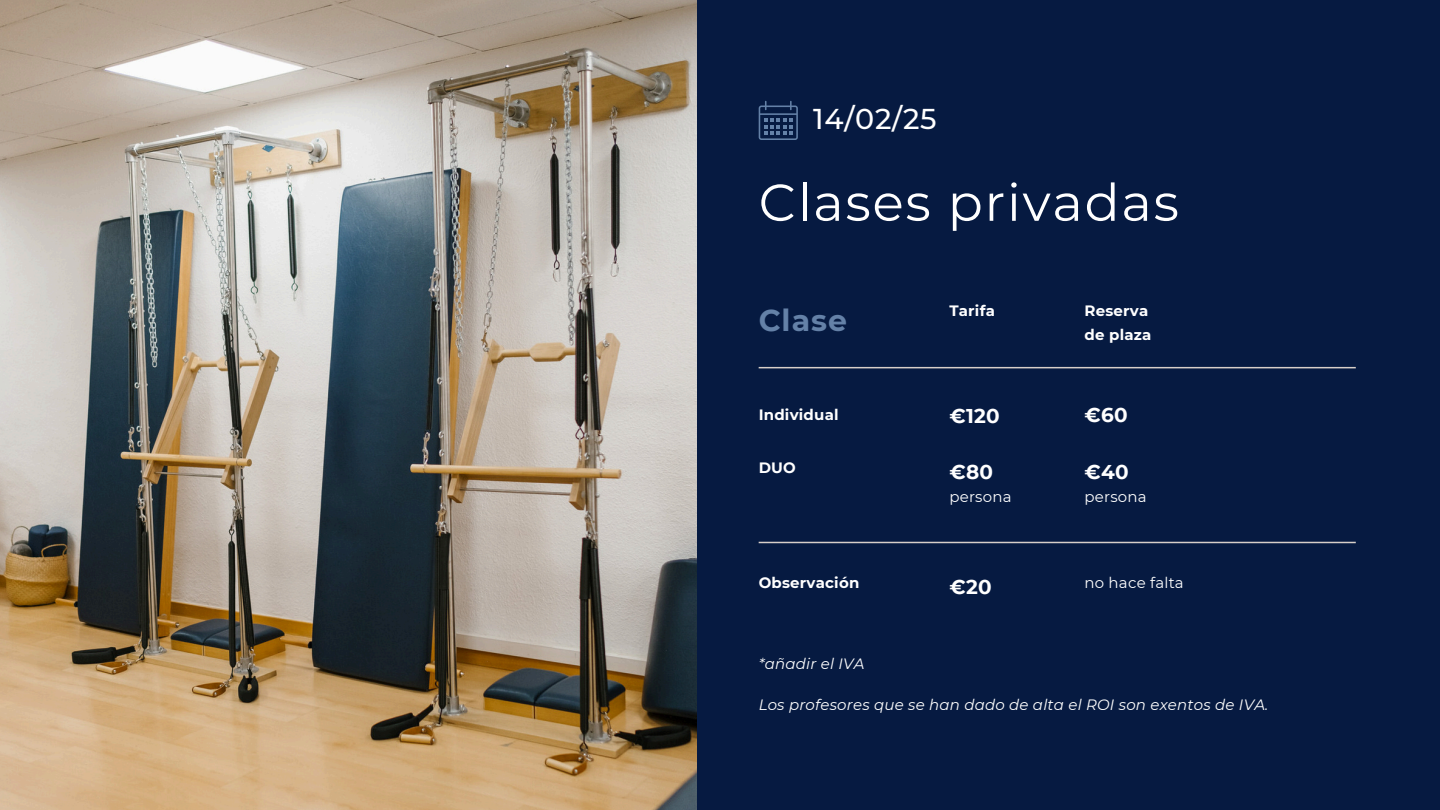
<style>
.page{position:relative;width:1440px;height:810px;background:#fff}
.page>*{position:absolute;margin:0;border:0;box-sizing:border-box;transform-origin:0 0}
.t1{font:51.8px "Montserrat";letter-spacing:.035em;color:#fff}
.t2{font:700 30px "Montserrat";letter-spacing:.035em;color:#6481a7}
.t3{font:500 28.6px "Montserrat";color:#fff}
.t4{font:700 20px "Montserrat";letter-spacing:.015em;color:#fff}
.t5{font:italic 15px "Montserrat";letter-spacing:.015em;color:#fff}
.t6{font:700 15px/23.2px "Montserrat";letter-spacing:.015em;color:#fff}
.t7{font:15px "Montserrat";letter-spacing:.015em;color:#fff}
</style>
<div class="page">
<img style="left:0;top:0;width:697px;height:810px">
<div style="left:697px;top:0;width:743px;height:810px;background:#061a41"></div>
<hr style="left:759px;top:367px;width:597px;height:1px;background:#d7cfc9">
<hr style="left:759px;top:542px;width:597px;height:1px;background:#d7cfc9">
<svg style="left:759px;top:101px;width:39px;height:39px"></svg>
<h2 class="t3" style="left:813px;top:102px;width:125px">14/02/25</h2>
<h1 class="t1" style="left:759px;top:171px;width:422px">Clases privadas</h1>
<h2 class="t2" style="left:759px;top:302px;width:90px">Clase</h2>
<h5 class="t6" style="left:949px;top:299px;width:47px">Tarifa</h5>
<h5 class="t6" style="left:1085px;top:299px;width:69px">Reserva de plaza</h5>
<h5 class="t6" style="left:759px;top:403px;width:81px">Individual</h5>
<h3 class="t4" style="left:949px;top:403px;width:52px">€120</h3>
<h3 class="t4" style="left:1085px;top:403px;width:45px">€60</h3>
<h4 class="t6" style="left:759px;top:456px;width:39px">DUO</h4>
<h3 class="t4" style="left:949px;top:459px;width:45px">€80</h3>
<h3 class="t4" style="left:1085px;top:459px;width:46px">€40</h3>
<p class="t7" style="left:949px;top:487px;width:64px">persona</p>
<p class="t7" style="left:1085px;top:487px;width:64px">persona</p>
<h5 class="t6" style="left:759px;top:571px;width:102px">Observación</h5>
<h3 class="t4" style="left:949px;top:574px;width:44px">€20</h3>
<p class="t7" style="left:1085px;top:573px;width:101px">no hace falta</p>
<p class="t5" style="left:759px;top:655px;width:107px">*añadir el IVA</p>
<p class="t5" style="left:759px;top:695px;width:511px">Los profesores que se han dado de alta el ROI son exentos de IVA.</p>
</div>
